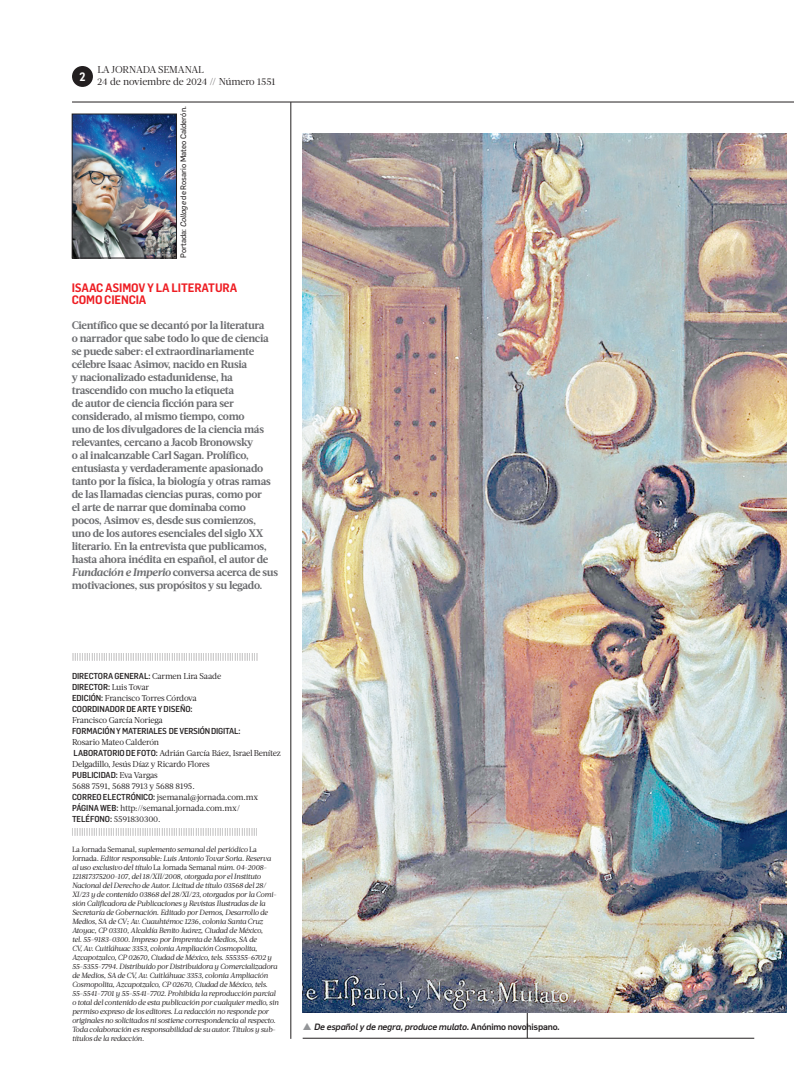
<style>
.page{position:relative;width:794px;height:1083px;background:#fff}
.page>*{position:absolute;margin:0;border:0;box-sizing:border-box;transform-origin:0 0}
.t1{font:600 12px/12.3px "Flama Semicond";letter-spacing:-.01em;color:#ee1d23}
.t2{font:600 11.9px "Flama Semicond";color:#fff}
.t3{font:700 11px/13px "Acta";letter-spacing:-.03em;color:#6c6d70}
.t4{font:10px/12px "Acta Deck";letter-spacing:-.01em;color:#231f20}
.t5{font:italic 500 9px "Flama";letter-spacing:-.02em;color:#231f20}
.t6{font:8.5px/11px "Acta";letter-spacing:-.02em;color:#231f20}
.t7{font:300 8.5px "Acta";color:#231f20}
.t8{font:500 8.5px/11px "Flama Semicond";letter-spacing:-.01em;color:#231f20}
.t9{font:7.8px "Flama Basic";color:#231f20}
.t10{font:italic 7.5px/9px "Acta";letter-spacing:-.03em;color:#231f20}
.s1{font-style:italic}
.s2{font-family:"Acta";font-weight:400}
.s3{font-family:"Flama Semicond";font-weight:500}
.s4{font-style:normal}
.s5{color:#939598}
</style>
<div class="page">
<hr style="left:72px;top:102px;width:722px;height:1px;background:#231f20">
<div style="left:72px;top:66px;width:21px;height:21px;background:#231f20;border-radius:50%"></div>
<hr style="left:291px;top:102px;width:1px;height:937px;background:#231f20">
<img style="left:74px;top:116px;width:101px;height:140px">
<div style="left:72px;top:114px;width:105px;height:144px;border:1px solid #231f20"></div>
<hr style="left:303px;top:1038px;width:451px;height:1px;background:#231f20">
<hr style="left:527px;top:390px;width:1px;height:648px;background:#231f20">
<img style="left:303px;top:134px;width:484px;height:878px">
<h2 class="t2" style="left:80px;top:72px;width:8px">2</h2>
<h3 class="t4" style="left:97px;top:65px;width:180px">LA JORNADA SEMANAL<br>24 de noviembre de 2024 // Número 1551</h3>
<p class="t9" style="left:180px;top:258px;width:153px;rotate:-90deg">Portada: <span class="s1">Collage</span> de Rosario Mateo Calderón.</p>
<h1 class="t1" style="left:72px;top:282px;width:167px">ISAAC ASIMOV Y LA LITERATURA<br>COMO CIENCIA</h1>
<p class="t3" style="left:72px;top:320px;width:208px">Científico que se decantó por la literatura<br>o narrador que sabe todo lo que de ciencia se puede saber: el extraordinariamente célebre Isaac Asimov, nacido en Rusia<br>y nacionalizado estadunidense, ha trascendido con mucho la etiqueta<br>de autor de ciencia ficción para ser considerado, al mismo tiempo, como<br>uno de los divulgadores de la ciencia más relevantes, cercano a Jacob Bronowsky<br>o al inalcanzable Carl Sagan. Prolífico, entusiasta y verdaderamente apasionado tanto por la física, la biología y otras ramas de las llamadas ciencias puras, como por<br>el arte de narrar que dominaba como pocos, Asimov es, desde sus comienzos, uno de los autores esenciales del siglo XX literario. En la entrevista que publicamos, hasta ahora inédita en español, el autor de <span class="s1">Fundación e Imperio</span> conversa acerca de sus motivaciones, sus propósitos y su legado.</p>
<p class="t7" style="left:72px;top:654px;width:188px">|||||||||||||||||||||||||||||||||||||||||||||||||||||||||||||||||||||||||||||</p>
<p class="t8" style="left:72px;top:671px;width:151px">DIRECTORA GENERAL: <span class="s2">Carmen Lira Saade<br></span>DIRECTOR: <span class="s2">Luis Tovar</span></p>
<p class="t6" style="left:72px;top:693px;width:126px"><span class="s3">EDICIÓN:</span> Francisco Torres Córdova</p>
<p class="t8" style="left:72px;top:704px;width:122px">COORDINADOR DE ARTE Y DISEÑO:</p>
<p class="t6" style="left:72px;top:715px;width:92px">Francisco García Noriega</p>
<p class="t8" style="left:72px;top:726px;width:170px">FORMACIÓN Y MATERIALES DE VERSIÓN DIGITAL:</p>
<p class="t6" style="left:72px;top:737px;width:210px">Rosario Mateo Calderón<br><span class="s3">LABORATORIO DE FOTO:</span> Adrián García Báez, Israel Benítez<br>Delgadillo, Jesús Díaz y Ricardo Flores</p>
<p class="t8" style="left:72px;top:770px;width:87px">PUBLICIDAD: <span class="s2">Eva Vargas</span></p>
<p class="t6" style="left:72px;top:781px;width:188px">5688 7591, 5688 7913 y 5688 8195.<br><span class="s3">CORREO ELECTRÓNICO:</span> jsemanal@jornada.com.mx <span class="s3">PÁGINA WEB:</span> http://semanal.jornada.com.mx/ <span class="s3">TELÉFONO:</span> 5591830300.</p>
<p class="t7" style="left:72px;top:829px;width:188px">|||||||||||||||||||||||||||||||||||||||||||||||||||||||||||||||||||||||||||||</p>
<p class="t10" style="left:72px;top:846px;width:208px"><span class="s4">La Jornada Semanal</span>, suplemento semanal del periódico <span class="s4">La Jornada</span>. Editor responsable: Luis Antonio Tovar Soria. Reserva al uso exclusivo del título <span class="s4">La Jornada Semanal</span> núm. 04-2008- 121817375200-107, del 18/XII/2008, otorgada por el Instituto Nacional del Derecho de Autor. Licitud de título 03568 del 28/ XI/23 y de contenido 03868 del 28/XI/23, otorgados por la Comi&shy;sión Calificadora de Publicaciones y Revistas Ilustradas de la Secretaría de Gobernación. Editado por Demos, Desarrollo de Medios, SA de CV; Av. Cuauhtémoc 1236, colonia Santa Cruz Atoyac, CP 03310, Alcaldía Benito Juárez, Ciudad de México,<br>tel. 55-9183-0300. Impreso por Imprenta de Medios, SA de<br>CV, Av. Cuitláhuac 3353, colonia Ampliación Cosmopolita, Azcapotzalco, CP 02670, Ciudad de México, tels. 555355-6702 y 55-5355-7794. Distribuido por Distribuidora y Comercializadora de Medios, SA de CV, Av. Cuitláhuac 3353, colonia Ampliación Cosmopolita, Azcapotzalco, CP 02670, Ciudad de México, tels.<br>55-5541-7701 y 55-5541-7702. Prohibida la reproducción parcial o total del contenido de esta publicación por cualquier medio, sin permiso expreso de los editores. La redacción no responde por originales no solicitados ni sostiene correspondencia al respecto.<br>Toda colaboración es responsabilidad de su autor. Títulos y sub&shy;títulos de la redacción.</p>
<p class="t5" style="left:303px;top:1023px;width:259px"><span class="s5">▲</span> De español y de negra, produce mulato<span class="s4">. Anónimo novohispano</span>.</p>
</div>
